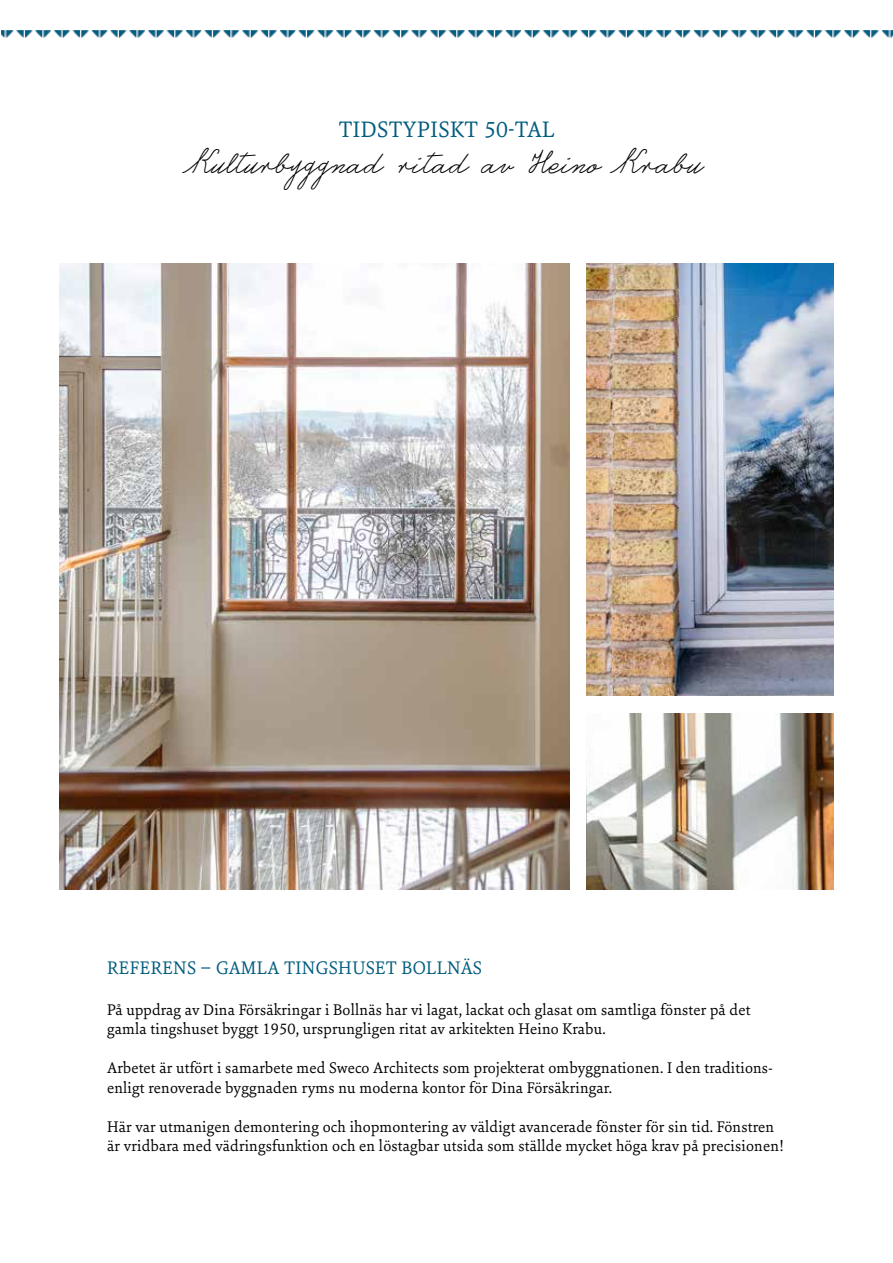
<style>
.page{position:relative;width:893px;height:1263px;background:#fff}
.page>*{position:absolute;margin:0;border:0;box-sizing:border-box;transform-origin:0 0}
.t1{font:33px "Castro Script";letter-spacing:.01em;color:#000}
.t2{font:24px "Sina Nova";letter-spacing:.015em;color:#005c7e}
.t3{font:19.5px "Sina Nova";letter-spacing:.02em;color:#005c7e}
.t4{font:16.5px/19.5px "Sina Nova";letter-spacing:.01em;color:#000}
</style>
<div class="page">
<img style="left:587px;top:264px;width:246px;height:431px">
<img style="left:587px;top:714px;width:246px;height:176px">
<img style="left:59px;top:264px;width:511px;height:626px">
<img style="left:2px;top:30px;width:891px;height:8px">
<h2 class="t2" style="left:339px;top:113px;width:217px">TIDSTYPISKT 50-TAL</h2>
<h1 class="t1" style="left:189px;top:142px;width:516px">Kulturbyggnad ritad av Heino Krabu</h1>
<p class="t3" style="left:107px;top:955px;width:376px">REFERENS – GAMLA TINGSHUSET BOLLNÄS</p>
<p class="t4" style="left:107px;top:999px;width:645px">På uppdrag av Dina Försäkringar i Bollnäs har vi lagat, lackat och glasat om samtliga fönster på det gamla tingshuset byggt 1950, ursprungligen ritat av arkitekten Heino Krabu.</p>
<p class="t4" style="left:107px;top:1058px;width:667px">Arbetet är utfört i samarbete med Sweco Architects som projekterat ombyggnationen. I den traditions&shy;enligt renoverade byggnaden ryms nu moderna kontor för Dina Försäkringar.</p>
<p class="t4" style="left:107px;top:1116px;width:678px">Här var utmanigen demontering och ihopmontering av väldigt avancerade fönster för sin tid. Fönstren är vridbara med vädringsfunktion och en löstagbar utsida som ställde mycket höga krav på precisionen!</p>
</div>
